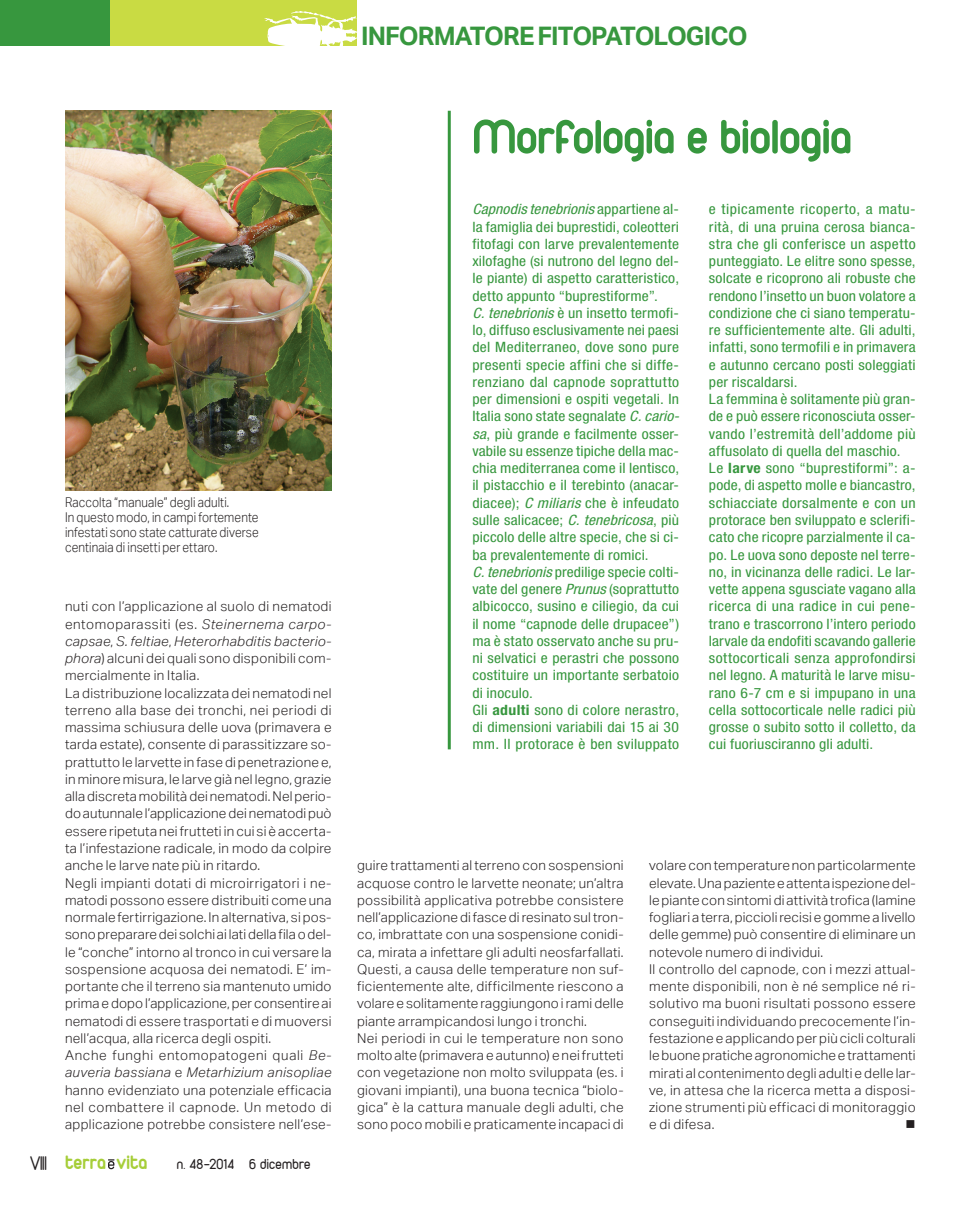
<style>
.page{position:relative;width:978px;height:1213px;background:#fff}
.page>*{position:absolute;margin:0;border:0;box-sizing:border-box;transform-origin:0 0}
.t1{font:700 51px "Duepuntozero";letter-spacing:-.01em;color:#37973e}
.t2{font:700 25.5px "Aktiv Grotesk";letter-spacing:-.04em;color:#37973e}
.t3{font:700 20.7px "Duepuntozero";letter-spacing:.005em;color:#a6ce39}
.t4{font:15px "Duepuntozero";letter-spacing:.01em;color:#231f20}
.t5{font:condensed 14.25px/17.2px "Helvetica Neue LT Std";letter-spacing:.015em;color:#37973e;scale:1.1 1}
.t6{font:300 13.5px/17.2px "Aktiv Grotesk";letter-spacing:.02em;color:#231f20}
.t7{font:300 13.5px/15px "Aktiv Grotesk";letter-spacing:.02em;color:#231f20;scale:.88 1}
.t8{font:13.5px "Wingdings";color:#231f20}
.s1{font-style:italic}
.s2{font-weight:400;font-size:21px;color:#231f20}
.s3{font-weight:700}
</style>
<div class="page">
<svg style="left:108px;top:1159px;width:6px;height:10px"></svg>
<div style="left:0;top:0;width:110px;height:46px;background:#37973e"></div>
<div style="left:110px;top:0;width:247px;height:46px;background:#c9db43"></div>
<svg style="left:264px;top:11px;width:93px;height:35px"></svg>
<hr style="left:448px;top:111px;width:3px;height:638px;background:#37973e">
<img style="left:65px;top:111px;width:266px;height:379px">
<h2 class="t2" style="left:361px;top:20px;width:388px">INFORMATORE FITOPATOLOGICO</h2>
<p class="t7" style="left:65px;top:494px;width:222px">Raccolta “manuale” degli adulti.<br>In questo modo, in campi fortemente infestati sono state catturate diverse centinaia di insetti per ettaro.</p>
<p class="t6" style="left:65px;top:598px;width:268px">nuti con l’applicazione al suolo di nematodi entomoparassiti (es. <span class="s1">Steinernema carpo&shy;capsae</span>, <span class="s1">S. feltiae</span>, <span class="s1">Heterorhabditis bacterio&shy;phora</span>) alcuni dei quali sono disponibili com&shy;mercialmente in Italia.<br>La distribuzione localizzata dei nematodi nel terreno alla base dei tronchi, nei periodi di massima schiusura delle uova (primavera e tarda estate), consente di parassitizzare so&shy;prattutto le larvette in fase di penetrazione e, in minore misura, le larve già nel legno, grazie alla discreta mobilità dei nematodi. Nel perio&shy;do autunnale l’applicazione dei nematodi può essere ripetuta nei frutteti in cui si è accerta&shy;ta l’infestazione radicale, in modo da colpire anche le larve nate più in ritardo.<br>Negli impianti dotati di microirrigatori i ne&shy;matodi possono essere distribuiti come una normale fertirrigazione. In alternativa, si pos&shy;sono preparare dei solchi ai lati della fila o del&shy;le “conche” intorno al tronco in cui versare la sospensione acquosa dei nematodi. E’ im&shy;portante che il terreno sia mantenuto umido prima e dopo l’applicazione, per consentire ai nematodi di essere trasportati e di muoversi nell’acqua, alla ricerca degli ospiti.<br>Anche funghi entomopatogeni quali <span class="s1">Be&shy;auveria bassiana</span> e <span class="s1">Metarhizium anisopliae </span>hanno evidenziato una potenziale efficacia nel combattere il capnode. Un metodo di applicazione potrebbe consistere nell’ese-</p>
<h3 class="t3" style="left:30px;top:1150px;width:119px"><span class="s2">VIII</span> terra vita</h3>
<p class="t4" style="left:177px;top:1155px;width:135px">n. 48-2014 6 dicembre</p>
<h1 class="t1" style="left:472px;top:108px;width:381px">Morfologia e biologia</h1>
<p class="t5" style="left:472px;top:200px;width:190px"><span class="s1">Capnodis tenebrionis</span> appartiene al&shy;la famiglia dei buprestidi, coleotteri fitofagi con larve prevalentemente xilofaghe (si nutrono del legno del&shy;le piante) di aspetto caratteristico, detto appunto “buprestiforme”.<br><span class="s1">C. tenebrionis</span> è un insetto termofi&shy;lo, diffuso esclusivamente nei paesi del Mediterraneo, dove sono pure presenti specie affini che si diffe&shy;renziano dal capnode soprattutto per dimensioni e ospiti vegetali. In Italia sono state segnalate <span class="s1">C. cario&shy;sa</span>, più grande e facilmente osser&shy;vabile su essenze tipiche della mac&shy;chia mediterranea come il lentisco, il pistacchio e il terebinto (anacar&shy;diacee); <span class="s1">C miliaris</span> che è infeudato sulle salicacee; <span class="s1">C. tenebricosa</span>, più piccolo delle altre specie, che si ci&shy;ba prevalentemente di romici.<br><span class="s1">C. tenebrionis</span> predilige specie colti&shy;vate del genere <span class="s1">Prunus</span> (soprattutto albicocco, susino e ciliegio, da cui il nome “capnode delle drupacee”) ma è stato osservato anche su pru&shy;ni selvatici e perastri che possono costituire un importante serbatoio di inoculo.<br>Gli <span class="s3">adulti</span> sono di colore nerastro, di dimensioni variabili dai 15 ai 30 mm. Il protorace è ben sviluppato</p>
<p class="t5" style="left:709px;top:200px;width:189px">e tipicamente ricoperto, a matu&shy;rità, di una pruina cerosa bianca&shy;stra che gli conferisce un aspetto punteggiato. Le elitre sono spesse, solcate e ricoprono ali robuste che rendono l’insetto un buon volatore a condizione che ci siano temperatu&shy;re sufficientemente alte. Gli adulti, infatti, sono termofili e in primavera e autunno cercano posti soleggiati per riscaldarsi.<br>La femmina è solitamente più gran&shy;de e può essere riconosciuta osser&shy;vando l’estremità dell’addome più affusolato di quella del maschio.<br>Le <span class="s3">larve</span> sono “buprestiformi”: a&shy;pode, di aspetto molle e biancastro, schiacciate dorsalmente e con un protorace ben sviluppato e sclerifi&shy;cato che ricopre parzialmente il ca&shy;po. Le uova sono deposte nel terre&shy;no, in vicinanza delle radici. Le lar&shy;vette appena sgusciate vagano alla ricerca di una radice in cui pene&shy;trano e trascorrono l’intero periodo larvale da endofiti scavando gallerie sottocorticali senza approfondirsi nel legno. A maturità le larve misu&shy;rano 6-7 cm e si impupano in una cella sottocorticale nelle radici più grosse o subito sotto il colletto, da cui fuoriusciranno gli adulti.</p>
<p class="t6" style="left:357px;top:856px;width:268px">guire trattamenti al terreno con sospensioni acquose contro le larvette neonate; un’altra possibilità applicativa potrebbe consistere nell’applicazione di fasce di resinato sul tron&shy;co, imbrattate con una sospensione conidi&shy;ca, mirata a infettare gli adulti neosfarfallati.<br>Questi, a causa delle temperature non suf&shy;ficientemente alte, difficilmente riescono a volare e solitamente raggiungono i rami delle piante arrampicandosi lungo i tronchi.<br>Nei periodi in cui le temperature non sono molto alte (primavera e autunno) e nei frutteti con vegetazione non molto sviluppata (es. i giovani impianti), una buona tecnica “biolo&shy;gica” è la cattura manuale degli adulti, che sono poco mobili e praticamente incapaci di</p>
<p class="t6" style="left:649px;top:856px;width:268px">volare con temperature non particolarmente elevate. Una paziente e attenta ispezione del&shy;le piante con sintomi di attività trofica (lamine fogliari a terra, piccioli recisi e gomme a livello delle gemme) può consentire di eliminare un notevole numero di individui.<br>Il controllo del capnode, con i mezzi attual&shy;mente disponibili, non è né semplice né ri&shy;solutivo ma buoni risultati possono essere conseguiti individuando precocemente l’in&shy;festazione e applicando per più cicli colturali le buone pratiche agronomiche e trattamenti mirati al contenimento degli adulti e delle lar&shy;ve, in attesa che la ricerca metta a disposi&shy;zione strumenti più efficaci di monitoraggio e di difesa.</p>
<p class="t8" style="left:905px;top:1116px;width:12px">■</p>
</div>
